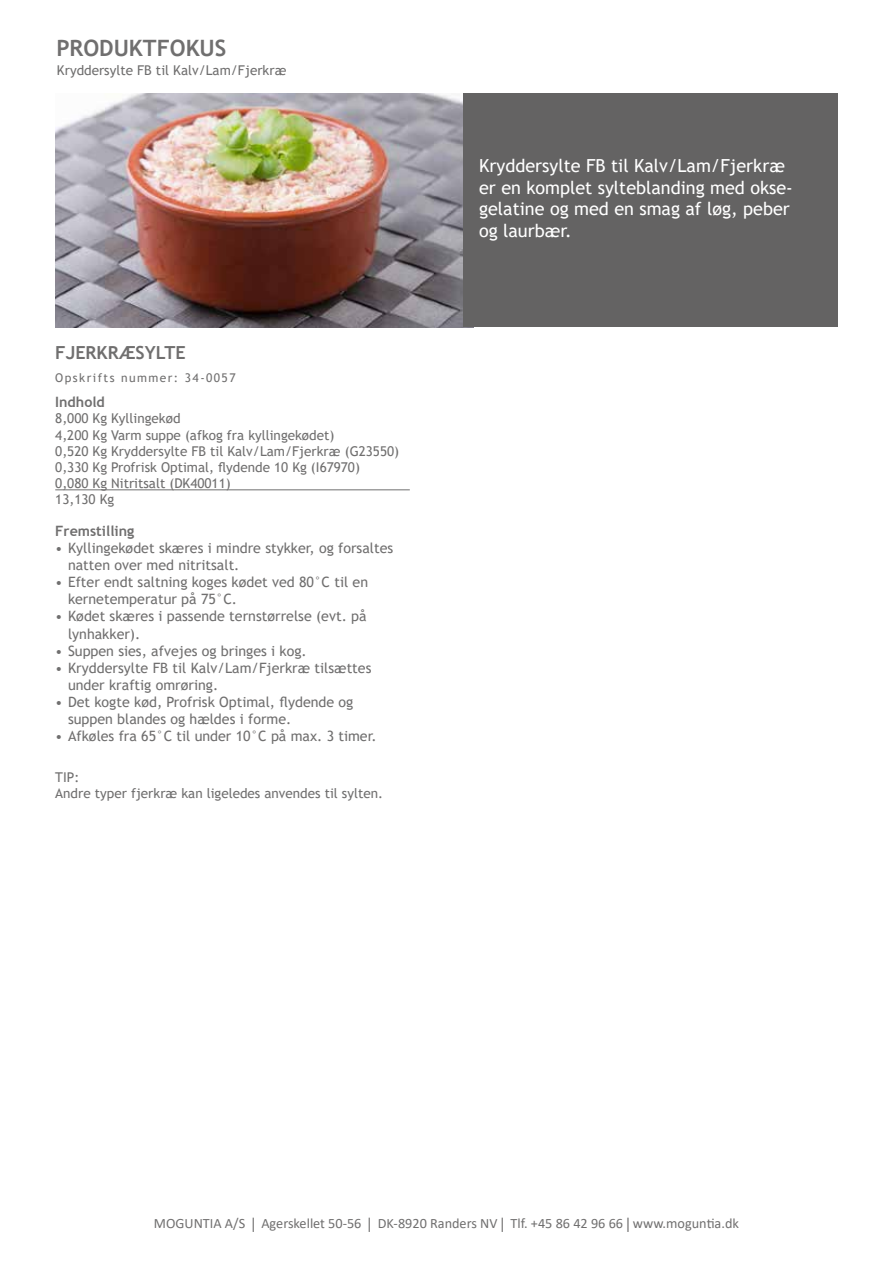
<style>
.page{position:relative;width:893px;height:1263px;background:#fff}
.page>*{position:absolute;margin:0;border:0;box-sizing:border-box;transform-origin:0 0}
.t1{font:700 22.5px "Trebuchet MS";color:#706f6f}
.t2{font:18px/21.6px "Trebuchet MS";color:#fff}
.t3{font:700 18px "Trebuchet MS";color:#706f6f}
.t4{font:14.25px/17.1px "Trebuchet MS";color:#706f6f}
.t5{font:14.25px "Calibri";color:#706f6f}
.t6{font:700 14.25px "Trebuchet MS";color:#706f6f}
.t7{font:13.5px/16.2px "Trebuchet MS";color:#706f6f}
.t8{font:12px "Trebuchet MS";letter-spacing:.12em;color:#706f6f}
.s1{font-size:21.3px}
</style>
<div class="page">
<img style="left:55px;top:94px;width:408px;height:233px">
<div style="left:463px;top:94px;width:375px;height:233px;background:#646363"></div>
<hr style="left:55px;top:489px;width:355px;height:1px;background:#706f6f">
<h1 class="t1" style="left:56px;top:34px;width:172px">PRODUKTFOKUS</h1>
<p class="t7" style="left:57px;top:62px;width:231px">Kryddersylte FB til Kalv/Lam/Fjerkræ</p>
<p class="t3" style="left:55px;top:341px;width:132px">FJERKRÆSYLTE</p>
<p class="t8" style="left:55px;top:370px;width:182px">Opskrifts nummer: 34-0057</p>
<p class="t6" style="left:55px;top:393px;width:51px">Indhold</p>
<p class="t7" style="left:55px;top:410px;width:345px">8,000 Kg Kyllingekød<br>4,200 Kg Varm suppe (afkog fra kyllingekødet)<br>0,520 Kg Kryddersylte FB til Kalv/Lam/Fjerkræ (G23550)<br>0,330 Kg Profrisk Optimal, flydende 10 Kg (I67970)<br>0,080 Kg Nitritsalt (DK40011)<br>13,130 Kg</p>
<p class="t6" style="left:55px;top:522px;width:81px">Fremstilling</p>
<p class="t4" style="left:68px;top:539px;width:327px;text-indent:-13px">• Kyllingekødet skæres i mindre stykker, og forsaltes natten over med nitritsalt.</p>
<p class="t4" style="left:68px;top:573px;width:302px;text-indent:-13px">• Efter endt saltning koges kødet ved 80°C til en kernetemperatur på 75°C.</p>
<p class="t4" style="left:68px;top:608px;width:300px;text-indent:-13px">• Kødet skæres i passende ternstørrelse (evt. på lynhakker).</p>
<p class="t4" style="left:55px;top:642px;width:253px">• Suppen sies, afvejes og bringes i kog.</p>
<p class="t4" style="left:68px;top:659px;width:305px;text-indent:-13px">• Kryddersylte FB til Kalv/Lam/Fjerkræ tilsættes under kraftig omrøring.</p>
<p class="t4" style="left:68px;top:693px;width:287px;text-indent:-13px">• Det kogte kød, Profrisk Optimal, flydende og suppen blandes og hældes i forme.</p>
<p class="t4" style="left:55px;top:727px;width:323px">• Afkøles fra 65°C til under 10°C på max. 3 timer.</p>
<p class="t7" style="left:55px;top:769px;width:329px">TIP:<br>Andre typer fjerkræ kan ligeledes anvendes til sylten.</p>
<p class="t2" style="left:479px;top:155px;width:315px">Kryddersylte FB til Kalv/Lam/Fjerkræ er en komplet sylteblanding med okse&shy;gelatine og med en smag af løg, peber og laurbær.</p>
<p class="t5" style="left:154px;top:1213px;width:586px">MOGUNTIA A/S <span class="s1">l</span> Agerskellet 50-56 <span class="s1">l</span> DK-8920 Randers NV <span class="s1">l</span> Tlf. +45 86 42 96 66 <span class="s1">l</span> www.moguntia.dk</p>
</div>
